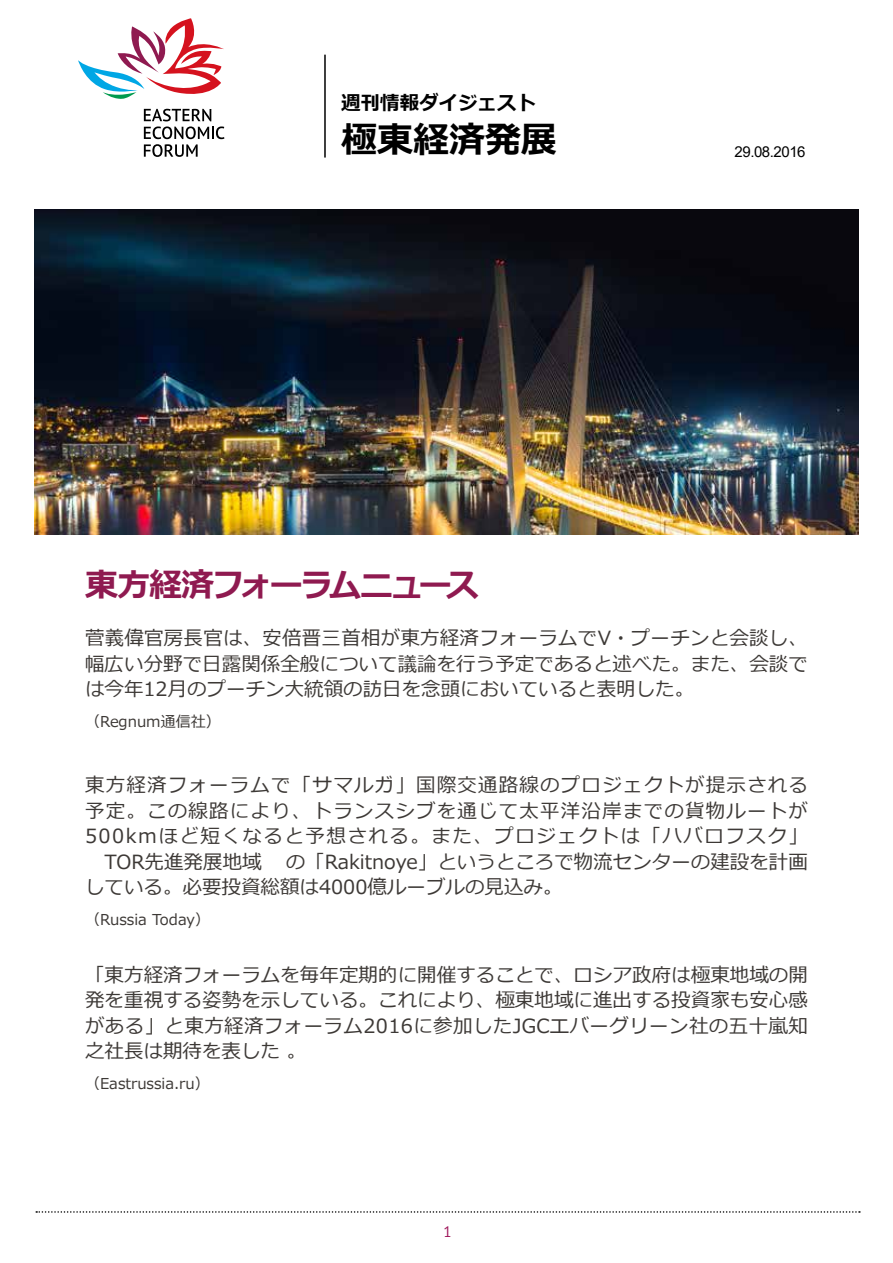
<style>
.page{position:relative;width:893px;height:1263px;background:#fff}
.page>*{position:absolute;margin:0;border:0;box-sizing:border-box;transform-origin:0 0}
.t1{font:700 36px "Meiryo";color:#000}
.t2{font:700 33px "Meiryo";letter-spacing:-.08em;color:#8f1a50}
.t3{font:19.5px/25.5px "Meiryo";color:#3d3936;text-align:justify}
.t4{font:700 19.5px "Meiryo";color:#000}
.t5{font:15px "Meiryo";color:#3d3936}
.t6{font:15px "Arial";letter-spacing:-.03em;color:#000}
.t7{font:15px "PT Sans";color:#9e1459}
</style>
<div class="page">
<svg style="left:36px;top:1211px;width:824px;height:2px"></svg>
<img style="left:34px;top:209px;width:825px;height:326px">
<hr style="left:324px;top:55px;width:2px;height:103px;background:#000">
<svg style="left:78px;top:18px;width:146px;height:81px"></svg>
<svg style="left:144px;top:109px;width:80px;height:48px"></svg>
<p class="t4" style="left:341px;top:90px;width:196px">週刊情報ダイジェスト</p>
<h1 class="t1" style="left:341px;top:115px;width:217px">極東経済発展</h1>
<p class="t6" style="left:735px;top:141px;width:73px">29.08.2016</p>
<h2 class="t2" style="left:85px;top:562px;width:396px">東方経済フォーラムニュース</h2>
<p class="t3" style="left:85px;top:626px;width:725px">菅義偉官房長官は、安倍晋三首相が東方経済フォーラムでV・プーチンと会談し、幅広い分野で日露関係全般について議論を行う予定であると述べた。また、会談では今年12月のプーチン大統領の訪日を念頭においていると表明した。</p>
<p class="t5" style="left:85px;top:711px;width:137px">（Regnum通信社）</p>
<p class="t3" style="left:85px;top:773px;width:724px">東方経済フォーラムで「サマルガ」国際交通路線のプロジェクトが提示される予定。この線路により、トランスシブを通じて太平洋沿岸までの貨物ルートが500kmほど短くなると予想される。また、プロジェクトは「ハバロフスク」　TOR先進発展地域 の「Rakitnoye」というところで物流センターの建設を計画している。必要投資総額は4000億ルーブルの見込み。</p>
<p class="t5" style="left:85px;top:909px;width:127px">（Russia Today）</p>
<p class="t3" style="left:85px;top:963px;width:724px">「東方経済フォーラムを毎年定期的に開催することで、ロシア政府は極東地域の開発を重視する姿勢を示している。これにより、極東地域に進出する投資家も安心感がある」と東方経済フォーラム2016に参加したJGCエバーグリーン社の五十嵐知之社長は期待を表した 。</p>
<p class="t5" style="left:85px;top:1073px;width:126px">（Eastrussia.ru）</p>
<p class="t7" style="left:443px;top:1222px;width:10px">1</p>
</div>
